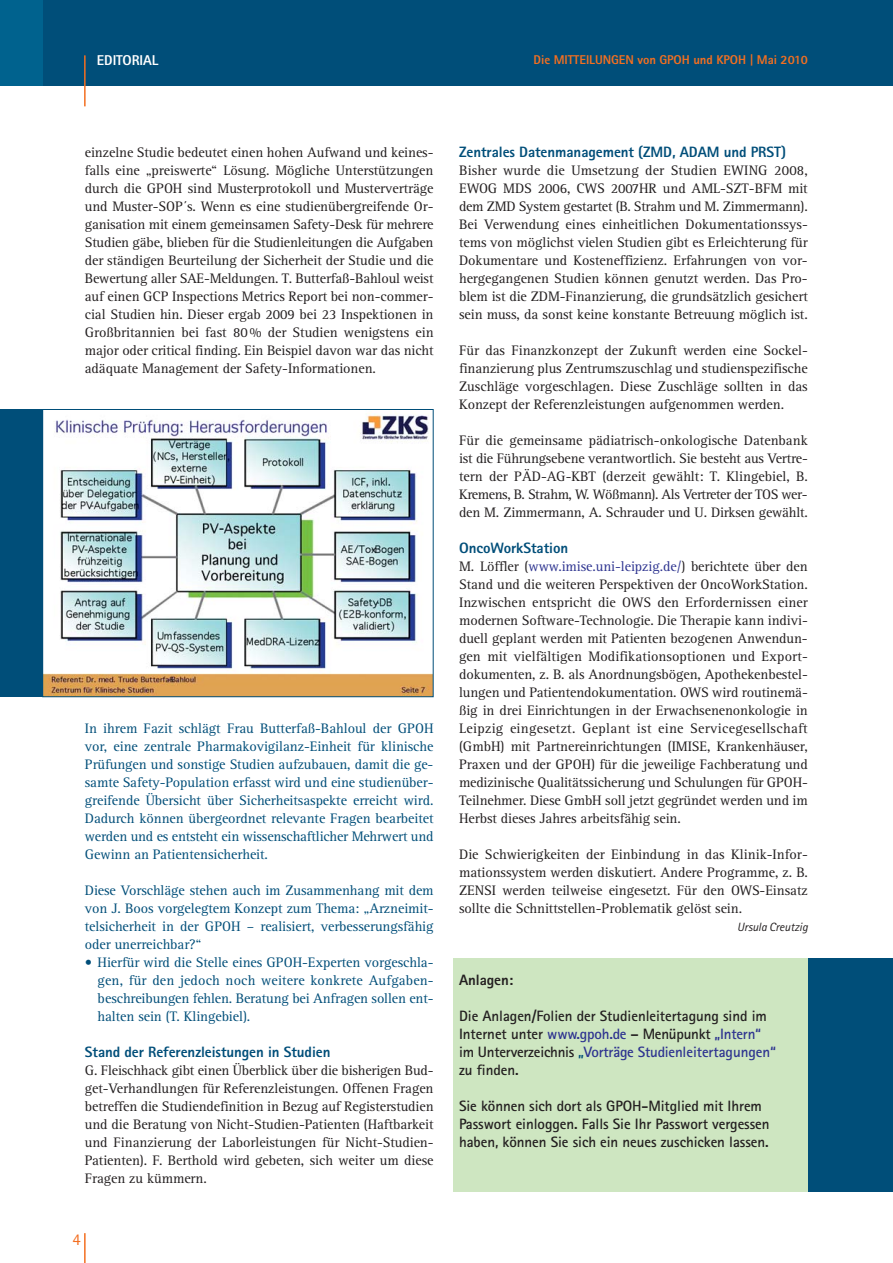
<style>
.page{position:relative;width:893px;height:1263px;background:#fff}
.page>*{position:absolute;margin:0;border:0;box-sizing:border-box;transform-origin:0 0}
.t1{font:16.5px "Rotis Sans Serif";color:#f36f21}
.t2{font:700 15px/18px "Rotis Sans Serif";letter-spacing:-.005em;color:#231f20}
.t3{font:800 15px "Rotis Sans Serif";letter-spacing:-.005em;color:#004e79}
.t4{font:800 15px "Rotis Sans Serif";letter-spacing:-.005em;color:#231f20}
.t5{font:14.25px/18px "Rotis Serif";letter-spacing:-.005em;color:#231f20;text-align:justify}
.t6{font:14.25px/18px "Rotis Serif";letter-spacing:-.005em;color:#004e79;text-align:justify}
.t7{font:800 14.25px "Rotis Sans Serif";letter-spacing:-.005em;color:#fff}
.t8{font:800 12.75px "Rotis Sans Serif";letter-spacing:-.005em;color:#f36f21}
.t9{font:italic 12px "Rotis Sans Serif";letter-spacing:-.005em;color:#231f20}
.s1{color:#2e3490}
.s2{color:#004e79}
</style>
<div class="page">
<div style="left:453px;top:959px;width:365px;height:233px;background:#cee6c1"></div>
<div style="left:808px;top:959px;width:84px;height:233px;background:#004e79"></div>
<div style="left:42px;top:0;width:850px;height:85px;background:#004e79"></div>
<div style="left:0;top:0;width:42px;height:85px;background:#00628e"></div>
<hr style="left:84px;top:55px;width:2px;height:51px;background:#f36f21">
<hr style="left:84px;top:1233px;width:2px;height:30px;background:#f36f21">
<img style="left:44px;top:413px;width:387px;height:282px">
<div style="left:42px;top:409px;width:391px;height:288px;border:1px solid #004e79"></div>
<div style="left:0;top:409px;width:42px;height:288px;background:#004e79"></div>
<p class="t7" style="left:97px;top:55px;width:63px">EDITORIAL</p>
<p class="t8" style="left:534px;top:55px;width:276px">Die MITTEILUNGEN von GPOH und KPOH | Mai 2010</p>
<p class="t5" style="left:85px;top:145px;width:350px">einzelne Studie bedeutet einen hohen Aufwand und keines&shy;falls eine „preiswerte“ Lösung. Mögliche Unterstützungen durch die GPOH sind Musterprotokoll und Musterverträge und Muster-SOP´s. Wenn es eine studienübergreifende Or&shy;ganisation mit einem gemeinsamen Safety-Desk für mehrere Studien gäbe, blieben für die Studien leitungen die Aufgaben der ständigen Beurteilung der Sicherheit der Studie und die Bewertung aller SAE-Meldungen. T. Butterfaß-Bahloul weist auf einen GCP Inspections Metrics Report bei non-commer&shy;cial Studien hin. Dieser ergab 2009 bei 23 Inspektionen in Großbritannien bei fast 80% der Studien wenigstens ein major oder critical finding. Ein Beispiel davon war das nicht adäquate Management der Safety-Informationen.</p>
<p class="t6" style="left:85px;top:721px;width:350px">In ihrem Fazit schlägt Frau Butterfaß-Bahloul der GPOH vor, eine zentrale Pharmakovigilanz-Einheit für klinische Prüfungen und sonstige Studien aufzubauen, damit die ge&shy;samte Safety-Population erfasst wird und eine studienüber&shy;greifende Übersicht über Sicherheitsaspekte erreicht wird.<br>Dadurch können übergeordnet relevante Fragen bearbeitet werden und es entsteht ein wissenschaftlicher Mehrwert und Gewinn an Patientensicherheit.</p>
<p class="t6" style="left:85px;top:883px;width:350px">Diese Vorschläge stehen auch im Zusammenhang mit dem von J. Boos vorgelegtem Konzept zum Thema: „Arzneimit&shy;tel sicherheit in der GPOH – realisiert, verbesserungsfähig oder unerreichbar?“</p>
<p class="t6" style="left:98px;top:955px;width:338px;text-indent:-13px">• Hierfür wird die Stelle eines GPOH-Experten vorgeschla&shy;gen, für den jedoch noch weitere konkrete Aufgaben - beschreibungen fehlen. Beratung bei Anfragen sollen ent&shy;halten sein (T. Klingebiel).</p>
<p class="t3" style="left:85px;top:1047px;width:247px">Stand der Referenzleistungen in Studien</p>
<p class="t5" style="left:85px;top:1063px;width:350px">G. Fleischhack gibt einen Überblick über die bisherigen Bud&shy;get-Verhandlungen für Referenzleistungen. Offenen Fragen betreffen die Studiendefinition in Bezug auf Registerstudien und die Beratung von Nicht-Studien-Patienten (Haftbarkeit und Finanzierung der Laborleistungen für Nicht-Studien-Patienten). F. Berthold wird gebeten, sich weiter um diese Fragen zu kümmern.</p>
<p class="t1" style="left:72px;top:1233px;width:10px">4</p>
<p class="t3" style="left:459px;top:147px;width:328px">Zentrales Datenmanagement (ZMD, ADAM und PRST)</p>
<p class="t5" style="left:459px;top:163px;width:350px">Bisher wurde die Umsetzung der Studien EWING 2008, EWOG MDS 2006, CWS 2007HR und AML-SZT-BFM mit dem ZMD System gestartet (B. Strahm und M. Zimmermann).<br>Bei Verwendung eines einheitlichen Dokumentationssys&shy;tems von möglichst vielen Studien gibt es Erleich terung für Dokumentare und Kosteneffizienz. Erfahrungen von vor&shy;hergegangenen Studien können genutzt werden. Das Pro&shy;blem ist die ZDM-Finanzierung, die grundsätzlich gesichert sein muss, da sonst keine konstante Betreuung möglich ist.</p>
<p class="t5" style="left:459px;top:343px;width:350px">Für das Finanzkonzept der Zukunft werden eine Sockel - finanzierung plus Zentrumszuschlag und studienspezifische Zuschläge vorgeschlagen. Diese Zuschläge sollten in das Konzept der Referenzleistungen aufgenommen werden.</p>
<p class="t5" style="left:459px;top:433px;width:350px">Für die gemeinsame pädiatrisch-onkologische Datenbank ist die Führungsebene verantwortlich. Sie besteht aus Vertre - tern der PÄD-AG-KBT (derzeit gewählt: T. Klingebiel, B.<br>Kremens, B. Strahm, W. Wößmann). Als Vertreter der TOS wer&shy;den M. Zimmermann, A. Schrauder und U. Dirksen gewählt.</p>
<p class="t3" style="left:459px;top:543px;width:111px">OncoWorkStation</p>
<p class="t5" style="left:459px;top:559px;width:350px">M. Löffler (<span class="s1">www.imise.uni-leipzig.de/</span>) berichtete über den Stand und die weiteren Perspektiven der OncoWorkStation.<br>Inzwischen entspricht die OWS den Erfordernissen einer modernen Software-Technologie. Die Therapie kann indivi&shy;duell geplant werden mit Patienten bezogenen Anwendun&shy;gen mit vielfältigen Modifikationsoptionen und Export - dokumenten, z. B. als Anordnungsbögen, Apothekenbestel&shy;lungen und Patientendokumentation. OWS wird routinemä&shy;ßig in drei Einrichtungen in der Erwachsenenonkologie in Leipzig eingesetzt. Geplant ist eine Servicegesellschaft (GmbH) mit Partnereinrichtungen (IMISE, Krankenhäuser, Praxen und der GPOH) für die jeweilige Fachberatung und medizinische Qualitätssicherung und Schulungen für GPOH-Teilnehmer. Diese GmbH soll jetzt gegründet werden und im Herbst dieses Jahres arbeitsfähig sein.</p>
<p class="t5" style="left:459px;top:847px;width:350px">Die Schwierigkeiten der Einbindung in das Klinik-Infor - mationssystem werden diskutiert. Andere Programme, z. B.<br>ZENSI werden teilweise eingesetzt. Für den OWS-Einsatz sollte die Schnittstellen-Problematik gelöst sein.</p>
<p class="t9" style="left:737px;top:923px;width:72px">Ursula Creutzig</p>
<p class="t4" style="left:459px;top:975px;width:56px">Anlagen:</p>
<p class="t2" style="left:459px;top:1009px;width:318px">Die Anlagen/Folien der Studienleitertagung sind im Internet unter <span class="s1">www.gpoh.de</span> – Menüpunkt <span class="s1">„Intern“ </span>im Unter verzeichnis <span class="s2">„</span><span class="s1">Vorträge Studien leiter tagungen“ </span>zu finden.</p>
<p class="t2" style="left:459px;top:1099px;width:312px">Sie können sich dort als GPOH-Mitglied mit Ihrem<br>Passwort einloggen. Falls Sie Ihr Passwort vergessen haben, können Sie sich ein neues zuschicken lassen.</p>
</div>
